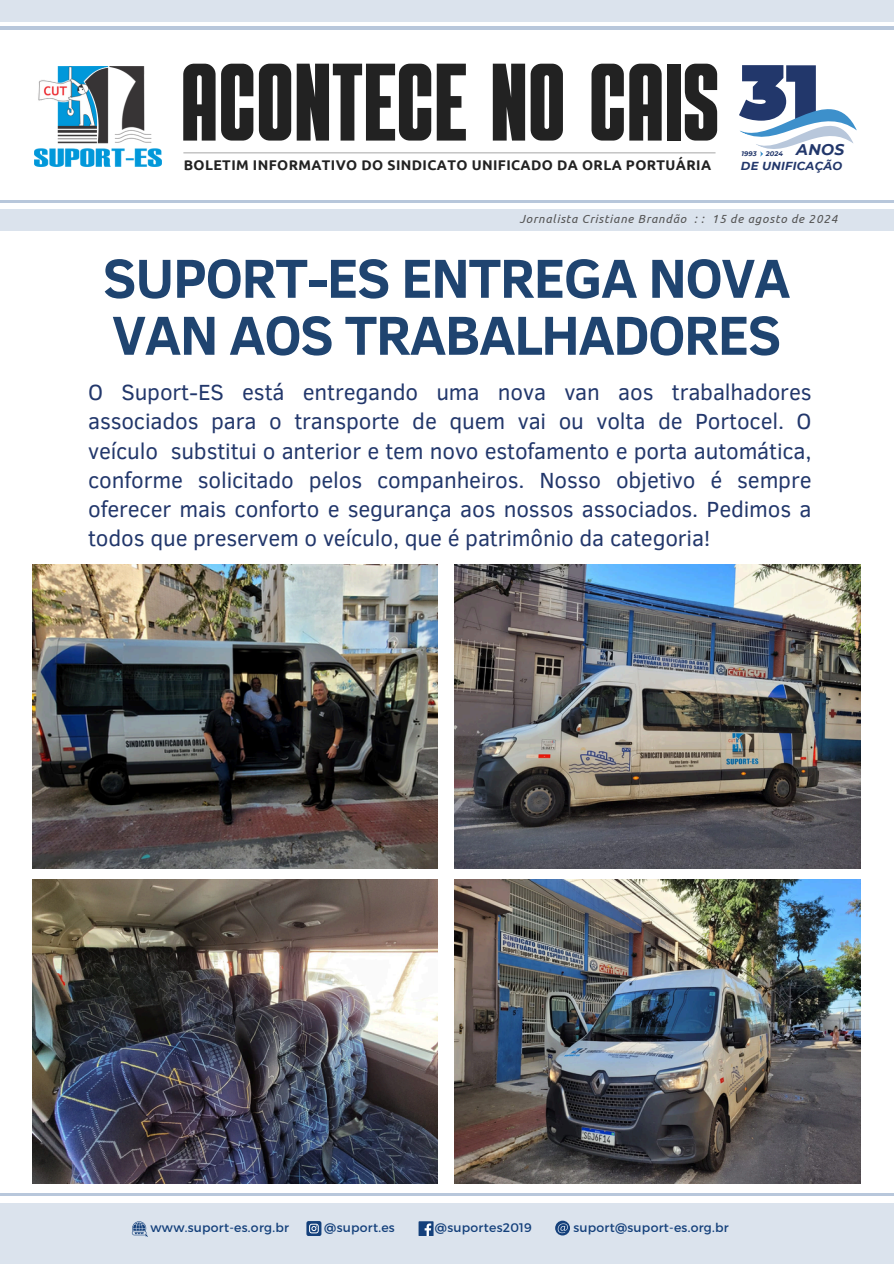
<style>
.page{position:relative;width:894px;height:1264px;background:#fff}
.page>*{position:absolute;margin:0;border:0;box-sizing:border-box;transform-origin:0 0}
.t1{font:109.8px "Alpha";letter-spacing:-.01em;color:#222}
.t2{font:700 56.1px/57px "Clear Sans";letter-spacing:-.025em;color:#1f4470}
.t3{font:22.5px/29.2px "Clear Sans";letter-spacing:-.005em;color:#22376b;text-align:justify}
.t4{font:italic 700 15.45px "Montserrat";color:#22376b}
.t5{font:700 14.1px "Ubuntu";letter-spacing:.03em;color:#222}
.t6{font:12.45px "Montserrat";letter-spacing:.02em;color:#14407b}
.t7{font:italic 11.7px "Ubuntu";letter-spacing:.065em;color:#545454}
.t8{font:italic 700 11.55px "Montserrat";letter-spacing:.02em;color:#22376b}
.t9{font:italic 700 6.6px "Montserrat";letter-spacing:.02em;color:#22376b}
</style>
<div class="page">
<div style="left:0;top:209px;width:893px;height:22px;background:#dbe3ed"></div>
<hr style="left:0;top:200px;width:893px;height:3px;background:#b8c7db">
<div style="left:0;top:0;width:893px;height:22px;background:#dbe3ed"></div>
<hr style="left:0;top:27px;width:893px;height:2px;background:#b8c7db">
<hr style="left:183px;top:152px;width:532px;height:1px;background:#a6a6a6">
<img style="left:35px;top:67px;width:127px;height:100px">
<svg style="left:739px;top:65px;width:118px;height:92px"></svg>
<div style="left:0;top:1203px;width:893px;height:60px;background:#dbe3ed"></div>
<hr style="left:0;top:1193px;width:893px;height:2px;background:#b8c7db">
<div style="left:418px;top:1221px;width:15px;height:14px;background:#14407b"></div>
<svg style="left:424px;top:1223px;width:7px;height:12px"></svg>
<svg style="left:555px;top:1220px;width:14px;height:15px"></svg>
<svg style="left:306px;top:1221px;width:15px;height:14px"></svg>
<svg style="left:132px;top:1221px;width:16px;height:15px"></svg>
<img style="left:454px;top:564px;width:405px;height:304px">
<img style="left:33px;top:564px;width:405px;height:304px">
<img style="left:33px;top:880px;width:405px;height:303px">
<img style="left:454px;top:880px;width:405px;height:303px">
<h1 class="t1" style="left:180px;top:53px;width:540px">ACONTECE NO CAIS</h1>
<p class="t5" style="left:184px;top:157px;width:528px">BOLETIM INFORMATIVO DO SINDICATO UNIFICADO DA ORLA PORTUÁRIA</p>
<p class="t9" style="left:741px;top:150px;width:17px">1993</p>
<p class="t9" style="left:765px;top:150px;width:19px">2024</p>
<p class="t4" style="left:796px;top:140px;width:50px">ANOS</p>
<p class="t8" style="left:740px;top:159px;width:103px">DE UNIFICAÇÃO</p>
<p class="t7" style="left:519px;top:212px;width:319px">Jornalista Cristiane Brandão : : 15 de agosto de 2024</p>
<p class="t2" style="left:103px;top:247px;width:689px">SUPORT-ES ENTREGA NOVA<br>VAN AOS TRABALHADORES</p>
<p class="t3" style="left:88px;top:376px;width:724px">O Suport-ES está entregando uma nova van aos trabalhadores associados para o transporte de quem vai ou volta de Portocel. O veículo substitui o anterior e tem novo estofamento e porta automática, conforme solicitado pelos companheiros. Nosso objetivo é sempre oferecer mais conforto e segurança aos nossos associados. Pedimos a todos que preservem o veículo, que é patrimônio da categoria!</p>
<p class="t6" style="left:150px;top:1219px;width:140px">www.suport-es.org.br</p>
<p class="t6" style="left:324px;top:1219px;width:72px">@suport.es</p>
<p class="t6" style="left:435px;top:1219px;width:98px">@suportes2019</p>
<h2 class="t6" style="left:573px;top:1219px;width:157px">suport@suport-es.org.br</h2>
</div>
